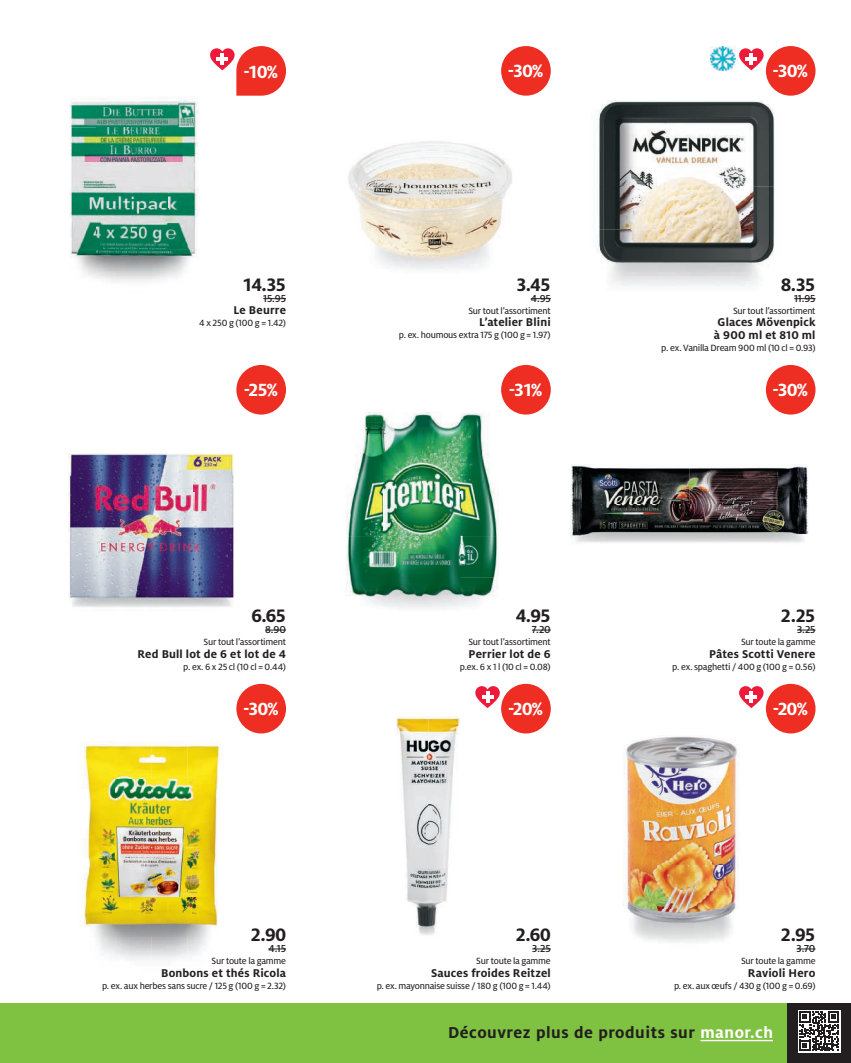
<style>
.page{position:relative;width:851px;height:1063px;background:#fff}
.page>*{position:absolute;margin:0;border:0;box-sizing:border-box;transform-origin:0 0}
.t1{font:700 20px "Milofor Manor";letter-spacing:-.045em;color:#231f20}
.t2{font:700 19.5px "Milofor Manor";letter-spacing:-.04em;color:#fff}
.t3{font:700 17.5px "Milofor Manor";letter-spacing:.03em;color:#231f20}
.t4{font:700 12.5px/12.5px "Milofor Manor";letter-spacing:.015em;color:#231f20}
.t5{font:500 11.25px "Milofor Manor";letter-spacing:-.01em;color:#231f20}
.t6{font:10px "Milofor Manor Text";letter-spacing:-.025em;color:#231f20}
.s1{color:#fff}
</style>
<div class="page">
<div style="left:0;top:1003px;width:787px;height:60px;background:#7fc241"></div>
<div style="left:787px;top:1003px;width:63px;height:60px;background:#231f20"></div>
<div style="left:501px;top:46px;width:49px;height:50px;background:#ee2e22;border-radius:50%"></div>
<div style="left:765px;top:46px;width:50px;height:50px;background:#ee2e22;border-radius:50%"></div>
<div style="left:765px;top:684px;width:50px;height:49px;background:#ee2e22;border-radius:50%"></div>
<div style="left:765px;top:365px;width:50px;height:50px;background:#ee2e22;border-radius:50%"></div>
<div style="left:501px;top:365px;width:49px;height:50px;background:#ee2e22;border-radius:50%"></div>
<div style="left:236px;top:365px;width:50px;height:50px;background:#ee2e22;border-radius:50%"></div>
<svg style="left:210px;top:46px;width:76px;height:50px"></svg>
<hr style="left:216px;top:57px;width:12px;height:4px;background:#fff">
<hr style="left:220px;top:53px;width:4px;height:12px;background:#fff">
<svg style="left:739px;top:48px;width:24px;height:22px"></svg>
<hr style="left:745px;top:57px;width:12px;height:4px;background:#fff">
<hr style="left:749px;top:53px;width:4px;height:12px;background:#fff">
<svg style="left:739px;top:686px;width:24px;height:22px"></svg>
<hr style="left:745px;top:695px;width:12px;height:4px;background:#fff">
<hr style="left:749px;top:691px;width:4px;height:12px;background:#fff">
<svg style="left:475px;top:686px;width:24px;height:22px"></svg>
<hr style="left:481px;top:695px;width:12px;height:4px;background:#fff">
<svg style="left:485px;top:691px;width:4px;height:12px"></svg>
<img style="left:710px;top:46px;width:25px;height:25px">
<img style="left:623px;top:736px;width:116px;height:206px">
<img style="left:345px;top:413px;width:154px;height:195px">
<img style="left:68px;top:453px;width:166px;height:154px">
<img style="left:348px;top:141px;width:164px;height:128px">
<img style="left:570px;top:464px;width:238px;height:79px">
<img style="left:597px;top:100px;width:178px;height:186px">
<img style="left:70px;top:97px;width:129px;height:185px">
<img style="left:396px;top:716px;width:65px;height:219px">
<img style="left:80px;top:741px;width:141px;height:219px">
<div style="left:236px;top:684px;width:50px;height:49px;background:#ee2e22;border-radius:50%"></div>
<div style="left:501px;top:684px;width:49px;height:49px;background:#ee2e22;border-radius:50%"></div>
<hr style="left:700px;top:1040px;width:72px;height:1px;background:#fff">
<svg style="left:798px;top:1010px;width:42px;height:42px"></svg>
<svg style="left:799px;top:1011px;width:39px;height:40px"></svg>
<svg style="left:530px;top:298px;width:20px;height:1px"></svg>
<svg style="left:794px;top:298px;width:21px;height:1px"></svg>
<svg style="left:796px;top:949px;width:19px;height:1px"></svg>
<svg style="left:797px;top:630px;width:18px;height:1px"></svg>
<svg style="left:263px;top:298px;width:23px;height:1px"></svg>
<svg style="left:532px;top:630px;width:18px;height:1px"></svg>
<svg style="left:265px;top:630px;width:21px;height:1px"></svg>
<svg style="left:268px;top:949px;width:18px;height:1px"></svg>
<svg style="left:532px;top:949px;width:18px;height:1px"></svg>
<h2 class="t2" style="left:243px;top:66px;width:36px">-10%</h2>
<h2 class="t2" style="left:507px;top:65px;width:37px">-30%</h2>
<h2 class="t2" style="left:772px;top:65px;width:37px">-30%</h2>
<h1 class="t1" style="left:242px;top:278px;width:45px">14.35</h1>
<p class="t5" style="left:263px;top:291px;width:24px">15.95</p>
<p class="t4" style="left:233px;top:305px;width:54px">Le Beurre</p>
<p class="t6" style="left:199px;top:320px;width:88px">4 x 250 g (100 g = 1.42)</p>
<h1 class="t1" style="left:516px;top:278px;width:36px">3.45</h1>
<p class="t5" style="left:530px;top:291px;width:21px">4.95</p>
<p class="t6" style="left:468px;top:308px;width:84px">Sur tout l’assortiment</p>
<p class="t4" style="left:479px;top:317px;width:73px">L’atelier Blini</p>
<p class="t6" style="left:399px;top:332px;width:153px">p. ex. houmous extra 175 g (100 g = 1.97)</p>
<h1 class="t1" style="left:780px;top:278px;width:36px">8.35</h1>
<p class="t5" style="left:794px;top:291px;width:23px">11.95</p>
<p class="t6" style="left:733px;top:308px;width:84px">Sur tout l’assortiment</p>
<p class="t4" style="left:713px;top:317px;width:103px">Glaces Mövenpick à 900 ml et 810 ml</p>
<p class="t6" style="left:661px;top:345px;width:156px">p. ex. Vanilla Dream 900 ml (10 cl = 0.93)</p>
<h2 class="t2" style="left:244px;top:384px;width:35px">-25%</h2>
<h2 class="t2" style="left:508px;top:384px;width:35px">-31%</h2>
<h2 class="t2" style="left:772px;top:384px;width:37px">-30%</h2>
<h1 class="t1" style="left:251px;top:609px;width:36px">6.65</h1>
<p class="t5" style="left:265px;top:623px;width:22px">8.90</p>
<p class="t6" style="left:203px;top:639px;width:84px">Sur tout l’assortiment</p>
<p class="t4" style="left:137px;top:649px;width:150px">Red Bull lot de 6 et lot de 4</p>
<p class="t6" style="left:183px;top:663px;width:104px">p. ex. 6 x 25 cl (10 cl = 0.44)</p>
<h1 class="t1" style="left:516px;top:609px;width:36px">4.95</h1>
<p class="t5" style="left:532px;top:623px;width:20px">7.20</p>
<p class="t6" style="left:468px;top:639px;width:84px">Sur tout l’assortiment</p>
<p class="t4" style="left:468px;top:649px;width:84px">Perrier lot de 6</p>
<p class="t6" style="left:460px;top:663px;width:92px">p.ex. 6 x 1 l (10 cl = 0.08)</p>
<h2 class="t2" style="left:243px;top:703px;width:37px">-30%</h2>
<h2 class="t2" style="left:508px;top:703px;width:36px">-20%</h2>
<h1 class="t1" style="left:250px;top:928px;width:37px">2.90</h1>
<p class="t5" style="left:268px;top:942px;width:19px">4.15</p>
<p class="t6" style="left:211px;top:958px;width:76px">Sur toute la gamme</p>
<p class="t4" style="left:161px;top:968px;width:126px">Bonbons et thés Ricola</p>
<p class="t6" style="left:102px;top:982px;width:185px">p. ex. aux herbes sans sucre / 125 g (100 g = 2.32)</p>
<h1 class="t1" style="left:515px;top:928px;width:37px">2.60</h1>
<p class="t5" style="left:532px;top:942px;width:20px">3.25</p>
<p class="t6" style="left:476px;top:958px;width:76px">Sur toute la gamme</p>
<p class="t4" style="left:431px;top:968px;width:121px">Sauces froides Reitzel</p>
<p class="t6" style="left:376px;top:982px;width:175px">p. ex. mayonnaise suisse / 180 g (100 g = 1.44)</p>
<h1 class="t1" style="left:780px;top:609px;width:36px">2.25</h1>
<p class="t5" style="left:796px;top:623px;width:20px">3.25</p>
<p class="t6" style="left:741px;top:639px;width:76px">Sur toute la gamme</p>
<p class="t4" style="left:709px;top:649px;width:108px">Pâtes Scotti Venere</p>
<p class="t6" style="left:672px;top:663px;width:145px">p. ex. spaghetti / 400 g (100 g = 0.56)</p>
<h2 class="t2" style="left:772px;top:703px;width:36px">-20%</h2>
<h1 class="t1" style="left:780px;top:928px;width:36px">2.95</h1>
<p class="t5" style="left:796px;top:942px;width:20px">3.70</p>
<p class="t6" style="left:741px;top:958px;width:76px">Sur toute la gamme</p>
<p class="t4" style="left:747px;top:968px;width:69px">Ravioli Hero</p>
<p class="t6" style="left:674px;top:982px;width:143px">p. ex. aux œufs / 430 g (100 g = 0.69)</p>
<h3 class="t3" style="left:448px;top:1027px;width:326px">Découvrez plus de produits sur <span class="s1">manor.ch</span></h3>
</div>
